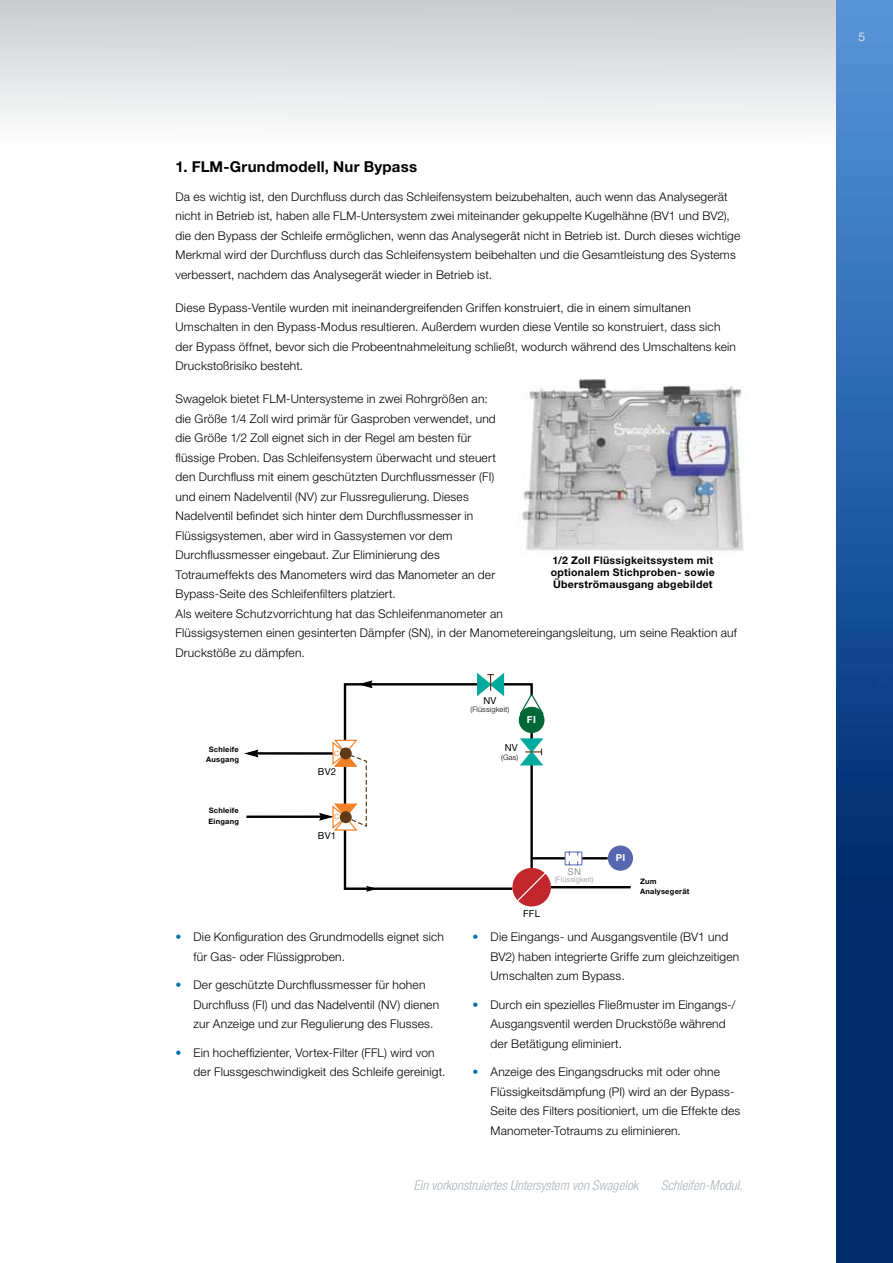
<style>
.page{position:relative;width:893px;height:1263px;background:#fff}
.page>*{position:absolute;margin:0;border:0;box-sizing:border-box;transform-origin:0 0}
.Subhead_2{font:700 15px "Helvetica Neue LT Std";letter-spacing:.015em;color:#000}
.t1{font:italic 300 condensed 13.5px "Helvetica Neue LT Std";color:#acb4ba}
.Body{font:300 12px/19.5px "Helvetica Neue LT Std";letter-spacing:.015em;color:#000}
.Body_hang{font:300 12px/19.5px "Helvetica Neue LT Std";letter-spacing:.015em;color:#000}
.t2{font:300 12px "Helvetica Neue LT Std";color:#fff}
.Image_title{font:700 10.5px/12px "Helvetica Neue LT Std";letter-spacing:.025em;color:#000}
.t3{font:9.6px "Helvetica Neue LT Std";letter-spacing:.025em;color:#000}
.t4{font:700 9.6px "Helvetica Neue LT Std";color:#fff}
.t5{font:9.6px "Helvetica Neue LT Std";color:#939598}
.t6{font:700 7.5px/10.5px "Helvetica Neue LT Std";letter-spacing:.03em;color:#000}
.t7{font:300 7.5px "Helvetica Neue LT Std";letter-spacing:.025em;color:#000}
.t8{font:300 7.5px "Helvetica Neue LT Std";letter-spacing:.025em;color:#939598}
.t9{font:7.2px "Helvetica Neue LT Std";color:#f18129}
.s1{color:#0070af}
</style>
<div class="page">
<div style="left:0;top:0;width:864px;height:166px;background:linear-gradient(to bottom,#c8cdd0,#fff)"></div>
<img style="left:836px;top:0;width:57px;height:1263px">
<hr style="left:254px;top:752px;width:79px;height:3px;background:#000">
<hr style="left:246px;top:815px;width:79px;height:3px;background:#000">
<svg style="left:343px;top:683px;width:290px;height:207px"></svg>
<svg style="left:564px;top:851px;width:19px;height:15px"></svg>
<hr style="left:530px;top:763px;width:3px;height:105px;background:#000">
<svg style="left:245px;top:749px;width:15px;height:9px"></svg>
<svg style="left:359px;top:680px;width:19px;height:9px"></svg>
<svg style="left:353px;top:886px;width:24px;height:6px"></svg>
<div style="left:608px;top:845px;width:25px;height:26px;background:#5667af;border-radius:50%"></div>
<svg style="left:318px;top:739px;width:49px;height:93px"></svg>
<div style="left:340px;top:811px;width:12px;height:12px;background:#603917;border-radius:50%"></div>
<svg style="left:476px;top:673px;width:29px;height:24px"></svg>
<svg style="left:519px;top:737px;width:25px;height:29px"></svg>
<svg style="left:519px;top:692px;width:25px;height:23px"></svg>
<div style="left:519px;top:707px;width:25px;height:26px;background:#006838;border-radius:50%"></div>
<div style="left:512px;top:868px;width:39px;height:38px;background:#c1272d;border-radius:50%"></div>
<svg style="left:516px;top:871px;width:31px;height:31px"></svg>
<img style="left:519px;top:378px;width:225px;height:173px">
<p class="Subhead_2" style="left:176px;top:157px;width:243px">1. FLM-Grundmodell, Nur Bypass</p>
<p class="Body" style="left:176px;top:186px;width:566px">Da es wichtig ist, den Durchfluss durch das Schleifensystem beizubehalten, auch wenn das Analysegerät nicht in Betrieb ist, haben alle FLM-Untersystem zwei miteinander gekuppelte Kugelhähne (BV1 und BV2), die den Bypass der Schleife ermöglichen, wenn das Analysegerät nicht in Betrieb ist. Durch dieses wichtige Merkmal wird der Durchfluss durch das Schleifensystem beibehalten und die Gesamtleistung des Systems verbessert, nachdem das Analysegerät wieder in Betrieb ist.</p>
<p class="Body" style="left:176px;top:297px;width:562px">Diese Bypass-Ventile wurden mit ineinandergreifenden Griffen konstruiert, die in einem simultanen Umschalten in den Bypass-Modus resultieren. Außerdem wurden diese Ventile so konstruiert, dass sich der Bypass öffnet, bevor sich die Probeentnahmeleitung schließt, wodurch während des Umschaltens kein Druckstoßrisiko besteht.</p>
<p class="Body" style="left:176px;top:389px;width:563px">Swagelok bietet FLM-Untersysteme in zwei Rohrgrößen an:<br>die Größe 1/4 Zoll wird primär für Gasproben verwendet, und<br>die Größe 1/2 Zoll eignet sich in der Regel am besten für<br>flüssige Proben. Das Schleifensystem überwacht und steuert<br>den Durchfluss mit einem geschützten Durchflussmesser (FI)<br>und einem Nadelventil (NV) zur Flussregulierung. Dieses<br>Nadelventil befindet sich hinter dem Durchflussmesser in<br>Flüssigsystemen, aber wird in Gassystemen vor dem<br>Durchflussmesser eingebaut. Zur Eliminierung des<br>Totraumeffekts des Manometers wird das Manometer an der<br>Bypass-Seite des Schleifenfilters platziert.<br>Als weitere Schutzvorrichtung hat das Schleifenmanometer an<br>Flüssigsystemen einen gesinterten Dämpfer (SN), in der Manometereingangsleitung, um seine Reaktion auf Druckstöße zu dämpfen.</p>
<p class="Image_title" style="left:551px;top:554px;width:166px">1/2 Zoll Flüssigkeitssystem mit optionalem Stichproben- sowie<br>Überströmausgang abgebildet</p>
<p class="t3" style="left:483px;top:694px;width:15px">NV</p>
<p class="t6" style="left:206px;top:744px;width:34px;text-align:center">Schleife<br>Ausgang</p>
<p class="t6" style="left:208px;top:805px;width:32px">Schleife<br>Eingang</p>
<p class="t9" style="left:334px;top:749px;width:7px">C</p>
<p class="t3" style="left:318px;top:766px;width:20px">BV2</p>
<p class="t9" style="left:334px;top:812px;width:7px">C</p>
<p class="t3" style="left:318px;top:830px;width:20px">BV1</p>
<p class="Body_hang" style="left:194px;top:927px;width:252px;text-indent:-18px"><span class="s1">•</span> Die Konfiguration des Grundmodells eignet sich für Gas- oder Flüssigproben.</p>
<p class="Body_hang" style="left:194px;top:975px;width:247px;text-indent:-18px"><span class="s1">•</span> Der geschützte Durchflussmesser für hohen<br>Durchfluss (FI) und das Nadelventil (NV) dienen zur Anzeige und zur Regulierung des Flusses.</p>
<p class="Body_hang" style="left:194px;top:1042px;width:254px;text-indent:-18px"><span class="s1">•</span> Ein hocheffizienter, Vortex-Filter (FFL) wird von der Flussgeschwindigkeit des Schleife gereinigt.</p>
<p class="t7" style="left:470px;top:704px;width:40px">(Flüssigkeit)</p>
<p class="t3" style="left:505px;top:742px;width:15px">NV</p>
<p class="t7" style="left:501px;top:752px;width:19px">(Gas)</p>
<p class="t4" style="left:527px;top:714px;width:11px">FI</p>
<p class="t3" style="left:523px;top:908px;width:18px">FFL</p>
<p class="t5" style="left:568px;top:865px;width:15px">SN</p>
<p class="t8" style="left:555px;top:874px;width:40px">(Flüssigkeit)</p>
<p class="t4" style="left:616px;top:852px;width:11px">PI</p>
<p class="t6" style="left:640px;top:876px;width:51px">Zum<br>Analysegerät</p>
<p class="Body_hang" style="left:490px;top:927px;width:250px;text-indent:-18px"><span class="s1">•</span> Die Eingangs- und Ausgangsventile (BV1 und<br>BV2) haben integrierte Griffe zum gleichzeitigen<br>Umschalten zum Bypass.</p>
<p class="Body_hang" style="left:490px;top:994px;width:246px;text-indent:-18px"><span class="s1">•</span> Durch ein spezielles Fließmuster im Eingangs-/<br>Ausgangsventil werden Druckstöße während der Betätigung eliminiert.</p>
<p class="Body_hang" style="left:490px;top:1062px;width:251px;text-indent:-18px"><span class="s1">•</span> Anzeige des Eingangsdrucks mit oder ohne Flüssigkeitsdämpfung (PI) wird an der Bypass-Seite des Filters positioniert, um die Effekte des Manometer-Totraums zu eliminieren.</p>
<p class="t1" style="left:414px;top:1178px;width:226px">Ein vorkonstruiertes Untersystem von Swagelok</p>
<p class="t1" style="left:661px;top:1178px;width:83px">Schleifen-Modul.</p>
<p class="t2" style="left:858px;top:29px;width:8px">5</p>
</div>
